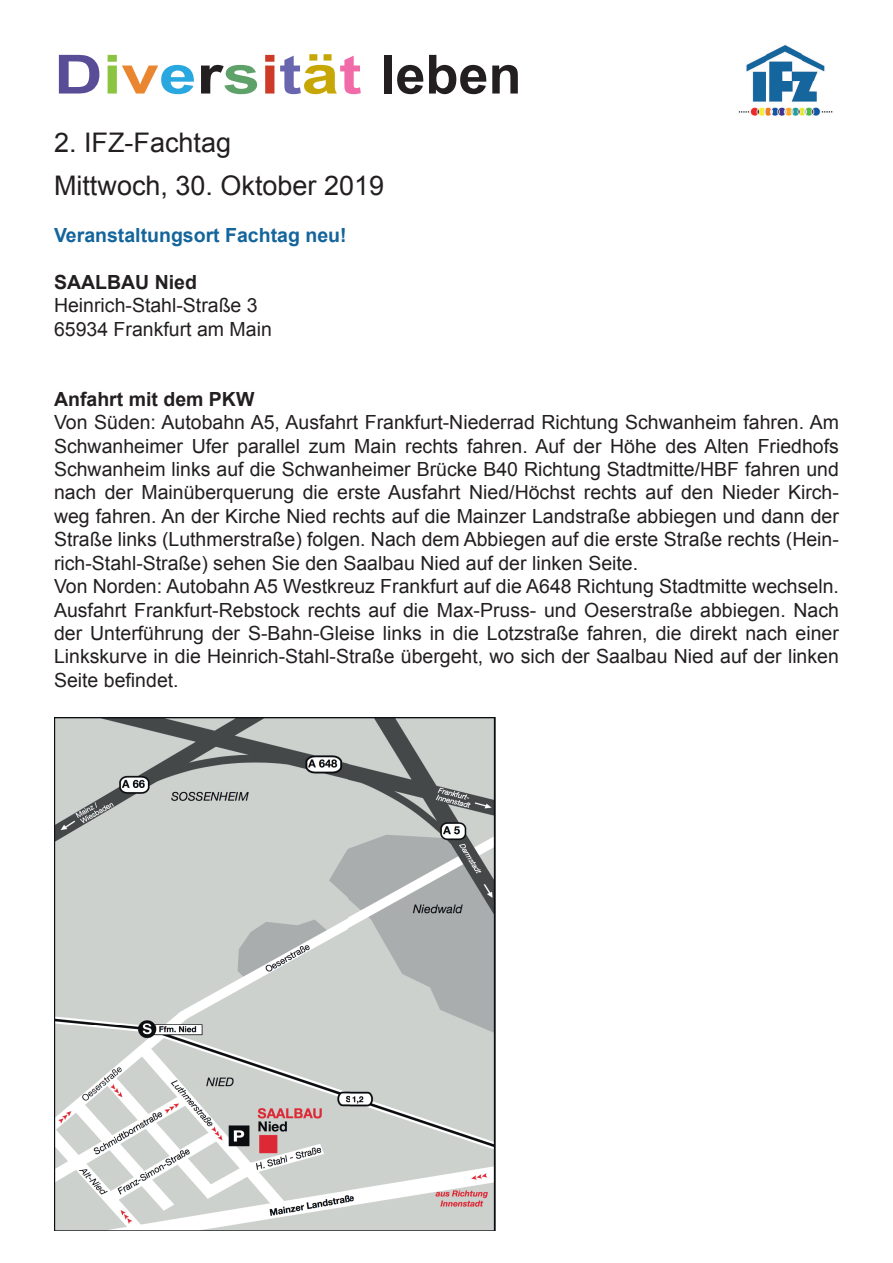
<style>
.page{position:relative;width:893px;height:1263px;background:#fff}
.page>*{position:absolute;margin:0;border:0;box-sizing:border-box;transform-origin:0 0}
.t1{font:700 54px "Arial";color:#231f20;scale:1.25 1}
.t2{font:27px/43.2px "Arial";color:#231f20}
.t3{font:19.5px/23.4px "Arial";color:#231f20}
.t4{font:700 19.5px "Arial";color:#13659b}
.t5{font:700 19.5px "Arial";color:#231f20}
.s1{color:#5a4d97}
.s2{color:#8bc441}
.s3{color:#ea862f}
.s4{color:#29a8e0}
.s5{color:#5ea169}
.s6{color:#cd3a27}
.s7{color:#6965ae}
.s8{color:#c7a705}
.s9{color:#f16ba9}
</style>
<div class="page">
<img style="left:738px;top:45px;width:95px;height:71px">
<img style="left:54px;top:717px;width:442px;height:513px">
<h1 class="t1" style="left:54px;top:39px;width:375px"><span class="s1">D</span><span class="s2">i</span><span class="s3">v</span><span class="s4">e</span>r<span class="s5">s</span><span class="s6">i</span><span class="s7">t</span><span class="s8">ä</span><span class="s9">t</span> leben</h1>
<h2 class="t2" style="left:54px;top:121px;width:332px">2. IFZ-Fachtag<br>Mittwoch, 30. Oktober 2019</h2>
<p class="t4" style="left:54px;top:222px;width:294px">Veranstaltungsort Fachtag neu!</p>
<p class="t5" style="left:54px;top:269px;width:144px">SAALBAU Nied</p>
<p class="t3" style="left:54px;top:294px;width:219px">Heinrich-Stahl-Straße 3<br>65934 Frankfurt am Main</p>
<p class="t5" style="left:54px;top:386px;width:202px">Anfahrt mit dem PKW</p>
<p class="t3" style="left:54px;top:411px;width:786px">Von Süden: Autobahn A5, Ausfahrt Frankfurt-Niederrad Richtung Schwanheim fahren. Am Schwanheimer Ufer parallel zum Main rechts fahren. Auf der Höhe des Alten Friedhofs Schwanheim links auf die Schwanheimer Brücke B40 Richtung Stadtmitte/HBF fahren und nach der Mainüberquerung die erste Ausfahrt Nied/Höchst rechts auf den Nieder Kirch&shy;weg fahren. An der Kirche Nied rechts auf die Mainzer Landstraße abbiegen und dann der Straße links (Luthmerstraße) folgen. Nach dem Abbiegen auf die erste Straße rechts (Hein&shy;rich-Stahl-Straße) sehen Sie den Saalbau Nied auf der linken Seite.<br>Von Norden: Autobahn A5 Westkreuz Frankfurt auf die A648 Richtung Stadtmitte wechseln.<br>Ausfahrt Frankfurt-Rebstock rechts auf die Max-Pruss- und Oeserstraße abbiegen. Nach der Unterführung der S-Bahn-Gleise links in die Lotzstraße fahren, die direkt nach einer Linkskurve in die Heinrich-Stahl-Straße übergeht, wo sich der Saalbau Nied auf der linken Seite befindet.</p>
</div>
